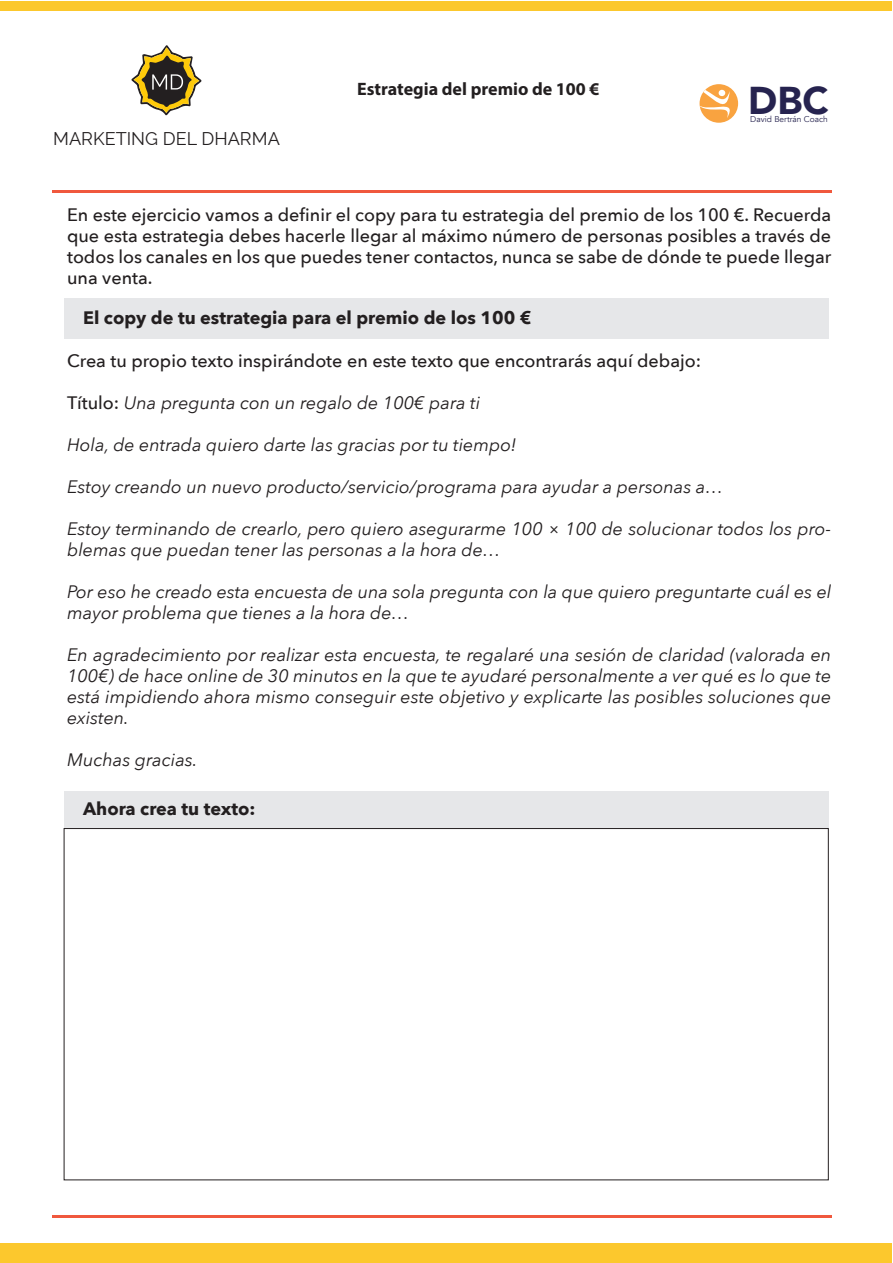
<style>
.page{position:relative;width:893px;height:1263px;background:#fff}
.page>*{position:absolute;margin:0;border:0;box-sizing:border-box;transform-origin:0 0}
.t1{font:900 38.7px "Avenir";color:#26234f}
.t2{font:italic 18px/21px "Avenir Next";color:#231f20}
.t3{font:500 18px/21px "Avenir Next";color:#231f20;text-align:justify}
.t4{font:700 18px "Avenir Next";color:#231f20}
.t5{font:700 18px "Myriad Pro";color:#231f20}
.t6{font:18px "Raleway";color:#231f20}
.t7{font:8.4px "Avenir";color:#26234f}
.s1{font-weight:500;font-style:normal}
</style>
<div class="page">
<hr style="left:52px;top:190px;width:779px;height:3px;background:#f0583d">
<svg style="left:700px;top:84px;width:38px;height:39px"></svg>
<div style="left:0;top:1244px;width:891px;height:19px;background:#fcc82d"></div>
<div style="left:0;top:1px;width:891px;height:10px;background:#fcc82d"></div>
<svg style="left:131px;top:45px;width:70px;height:70px"></svg>
<div style="left:64px;top:791px;width:764px;height:37px;background:#e6e7e9"></div>
<div style="left:64px;top:299px;width:764px;height:40px;background:#e6e7e9"></div>
<hr style="left:52px;top:1214px;width:779px;height:3px;background:#f0583d">
<p class="t6" style="left:53px;top:128px;width:228px">MARKETING DEL DHARMA</p>
<p class="t5" style="left:357px;top:77px;width:244px">Estrategia del premio de 100 €</p>
<h1 class="t1" style="left:748px;top:67px;width:82px">DBC</h1>
<p class="t7" style="left:750px;top:114px;width:79px">David Bertrán Coach</p>
<p class="t3" style="left:67px;top:203px;width:766px">En este ejercicio vamos a definir el copy para tu estrategia del premio de los 100 €. Recuerda que esta estrategia debes hacerle llegar al máximo número de personas posibles a través de todos los canales en los que puedes tener contactos, nunca se sabe de dónde te puede llegar una venta.</p>
<p class="t4" style="left:83px;top:302px;width:450px">El copy de tu estrategia para el premio de los 100 €</p>
<p class="t3" style="left:67px;top:350px;width:636px">Crea tu propio texto inspirándote en este texto que encontrarás aquí debajo:</p>
<p class="t2" style="left:67px;top:391px;width:415px"><span class="s1">Título:</span> Una pregunta con un regalo de 100€ para ti</p>
<p class="t2" style="left:67px;top:433px;width:451px">Hola, de entrada quiero darte las gracias por tu tiempo!</p>
<p class="t2" style="left:67px;top:475px;width:658px">Estoy creando un nuevo producto/servicio/programa para ayudar a personas a…</p>
<p class="t2" style="left:67px;top:517px;width:766px">Estoy terminando de crearlo, pero quiero asegurarme 100 × 100 de solucionar todos los pro&shy;blemas que puedan tener las personas a la hora de…</p>
<p class="t2" style="left:67px;top:580px;width:766px">Por eso he creado esta encuesta de una sola pregunta con la que quiero preguntarte cuál es el mayor problema que tienes a la hora de…</p>
<p class="t2" style="left:67px;top:643px;width:766px;text-align:justify">En agradecimiento por realizar esta encuesta, te regalaré una sesión de claridad (valorada en 100€) de hace online de 30 minutos en la que te ayudaré personalmente a ver qué es lo que te está impidiendo ahora mismo conseguir este objetivo y explicarte las posibles soluciones que existen.</p>
<p class="t2" style="left:67px;top:748px;width:132px">Muchas gracias.</p>
<p class="t4" style="left:83px;top:793px;width:174px">Ahora crea tu texto:</p>
</div>
